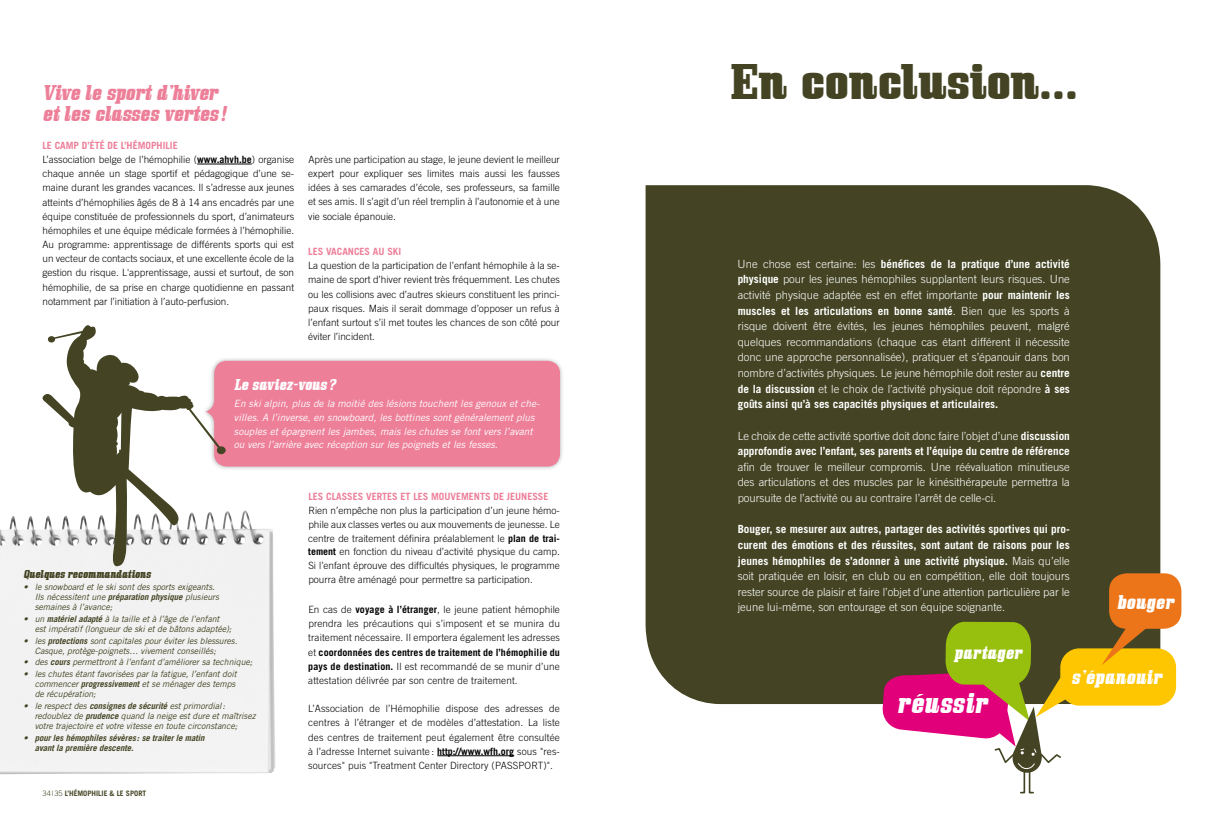
<style>
.page{position:relative;width:1205px;height:815px;background:#fff}
.page>*{position:absolute;margin:0;border:0;box-sizing:border-box;transform-origin:0 0}
.t1{font:43.75px "Bullpen";color:#444424}
.t2{font:italic 25px "Bullpen";letter-spacing:.03em;color:#fff}
.t3{font:italic 18.75px/21.2px "Bullpen";color:#ed7f99}
.t4{font:italic 17.5px "Bullpen";letter-spacing:.03em;color:#fff}
.t5{font:italic 17.38px "Bullpen";letter-spacing:.03em;color:#fff}
.t6{font:italic 15.75px "Bullpen";letter-spacing:.03em;color:#fff}
.t7{font:italic 13.75px "Bullpen";color:#fff}
.t8{font:300 11.25px/15.6px "Trade Gothic";color:#fff;text-align:justify}
.t9{font:700 11.25px/15.6px "Trade Gothic";letter-spacing:-.005em;color:#fff}
.t10{font:300 10px/14.1px "Trade Gothic";color:#000;text-align:justify}
.t11{font:italic 10px/13.8px "Trade Gothic";color:#fff}
.t12{font:700 10px "Trade Gothic";color:#ed7f99}
.t13{font:italic 10px "Bullpen";color:#444424}
.t14{font:italic 8.75px/10px "Trade Gothic";letter-spacing:-.01em;color:#444424}
.t15{font:italic 700 8.75px/10px "Trade Gothic";letter-spacing:-.01em;color:#444424}
.t16{font:700 7.5px "Trade Gothic";color:#444424}
.s1{font-weight:700;color:#ed7f99}
.s2{font-weight:700}
.s3{font-weight:400}
.s4{font-weight:300}
</style>
<div class="page">
<div style="left:645px;top:185px;width:515px;height:519px;background:#444424"></div>
<div style="left:1109px;top:573px;width:72px;height:56px;background:#ec751a;border-radius:18px"></div>
<svg style="left:881px;top:622px;width:295px;height:172px"></svg>
<hr style="left:197px;top:164px;width:55px;height:1px;background:#000">
<hr style="left:437px;top:755px;width:77px;height:1px;background:#000">
<img style="left:0;top:510px;width:245px;height:36px">
<div style="left:202px;top:356px;width:363px;height:115px;background:#000;opacity:.3"></div>
<div style="left:226px;top:361px;width:334px;height:106px;background:#ed7f99"></div>
<svg style="left:42px;top:325px;width:184px;height:241px"></svg>
<h3 class="t3" style="left:43px;top:82px;width:185px">Vive le sport d’hiver et les classes vertes !</h3>
<p class="t10" style="left:42px;top:138px;width:253px;text-align:left"><span class="s1">Le camp d’été de l’hémophilie<br></span>L’association belge de l’hémophilie (<span class="s2">www.ahvh.be</span>) organise chaque année un stage sportif et pédagogique d’une se&shy;maine durant les grandes vacances. Il s’adresse aux jeunes atteints d’hémophilies âgés de 8 à 14 ans encadrés par une équipe constituée de professionnels du sport, d’animateurs hémophiles et une équipe médicale formées à l’hémophilie.<br>Au programme: apprentissage de différents sports qui est un vecteur de contacts sociaux, et une excellente école de la gestion du risque. L'apprentissage, aussi et surtout, de son hémophilie, de sa prise en charge quotidienne en passant notamment par l’initiation à l’auto-perfusion.</p>
<p class="t10" style="left:308px;top:152px;width:253px">Après une participation au stage, le jeune devient le meilleur expert pour expliquer ses limites mais aussi les fausses idées à ses camarades d’école, ses professeurs, sa famille et ses amis. Il s’agit d’un réel tremplin à l’autonomie et à une vie sociale épanouie.</p>
<p class="t12" style="left:308px;top:245px;width:95px">Les vacances au ski</p>
<p class="t10" style="left:308px;top:258px;width:253px">La question de la participation de l’enfant hémophile à la se&shy;maine de sport d’hiver revient très fréquemment. Les chutes ou les collisions avec d’autres skieurs constituent les princi&shy;paux risques. Mais il serait dommage d’opposer un refus à l’enfant surtout s’il met toutes les chances de son côté pour éviter l’incident.</p>
<h3 class="t7" style="left:234px;top:376px;width:103px">Le saviez-vous?</h3>
<p class="t11" style="left:234px;top:396px;width:307px">En ski alpin, plus de la moitié des lésions touchent les genoux et che&shy;villes. A l’inverse, en snowboard, les bottines sont généralement plus souples et épargnent les jambes, mais les chutes se font vers l’avant ou vers l’arrière avec réception sur les poignets et les fesses.</p>
<p class="t13" style="left:23px;top:568px;width:129px">Quelques recommandations</p>
<p class="t14" style="left:35px;top:582px;width:186px;text-indent:-11px">• le snowboard et le ski sont des sports exigeants.<br>Ils nécessitent une <span class="s2">préparation physique</span> plusieurs semaines à l’avance;</p>
<p class="t14" style="left:35px;top:614px;width:198px;text-indent:-11px">• un <span class="s2">matériel adapté</span> à la taille et à l’âge de l’enfant est impératif (longueur de ski et de bâtons adaptée);</p>
<p class="t14" style="left:35px;top:635px;width:204px;text-indent:-11px">• les <span class="s2">protections</span> sont capitales pour éviter les blessures.<br>Casque, protège-poignets… vivement conseillés;</p>
<p class="t14" style="left:23px;top:657px;width:230px">• des <span class="s2">cours</span> permettront à l’enfant d’améliorer sa technique;</p>
<p class="t14" style="left:35px;top:669px;width:203px;text-indent:-11px">• les chutes étant favorisées par la fatigue, l’enfant doit commencer <span class="s2">progressivement</span> et se ménager des temps de récupération;</p>
<p class="t14" style="left:35px;top:701px;width:222px;text-indent:-11px">• le respect des <span class="s2">consignes de sécurité</span> est primordial: redoublez de <span class="s2">prudence</span> quand la neige est dure et maîtrisez votre trajectoire et votre vitesse en toute circonstance;</p>
<p class="t15" style="left:35px;top:732px;width:171px;text-indent:-11px"><span class="s3">•</span> pour les hémophiles sévères: se traiter le matin avant la première descente.</p>
<p class="t16" style="left:43px;top:789px;width:105px"><span class="s4">34 | 35</span> l’hémophilie &amp; le sport</p>
<p class="t12" style="left:308px;top:491px;width:242px">Les classes vertes et les mouvements de jeunesse</p>
<p class="t10" style="left:308px;top:503px;width:253px;line-height:13.8px">Rien n’empêche non plus la participation d’un jeune hémo&shy;phile aux classes vertes ou aux mouvements de jeunesse. Le centre de traitement définira préalablement le <span class="s2">plan de trai&shy;tement</span> en fonction du niveau d’activité physique du camp.<br>Si l’enfant éprouve des difficultés physiques, le programme pourra être aménagé pour permettre sa participation.</p>
<p class="t10" style="left:308px;top:602px;width:253px">En cas de <span class="s2">voyage à l’étranger</span>, le jeune patient hémophile prendra les précautions qui s’imposent et se munira du traitement nécessaire. Il emportera également les adresses et <span class="s2">coordonnées des centres de traitement de l’hémophilie du pays de destination.</span> Il est recommandé de se munir d’une attestation délivrée par son centre de traitement.</p>
<p class="t10" style="left:308px;top:701px;width:253px">L’Association de l’Hémophilie dispose des adresses de centres à l’étranger et de modèles d’attestation. La liste des centres de traitement peut également être consultée à l’adresse Internet suivante : <span class="s2">http://www.wfh.org</span> sous "res&shy;sources" puis "Treatment Center Directory (PASSPORT)".</p>
<h1 class="t1" style="left:729px;top:56px;width:350px">En conclusion...</h1>
<p class="t8" style="left:737px;top:256px;width:334px">Une chose est certaine: les <span class="s2">bénéfices de la pratique d’une activité physique</span> pour les jeunes hémophiles supplantent leurs risques. Une activité physique adaptée est en effet importante <span class="s2">pour maintenir les muscles et les articulations en bonne santé</span>. Bien que les sports à risque doivent être évités, les jeunes hémophiles peuvent, malgré quelques recommandations (chaque cas étant différent il nécessite donc une approche personnalisée), pratiquer et s’épanouir dans bon nombre d’activités physiques. Le jeune hémophile doit rester au <span class="s2">centre de la discussion</span> et le choix de l’activité physique doit répondre <span class="s2">à ses goûts ainsi qu’à ses capacités physiques et articulaires.</span></p>
<p class="t9" style="left:738px;top:428px;width:334px"><span class="s4">Le choix de cette activité sportive doit donc faire l’objet d’une</span> discussion approfondie avec l’enfant, ses parents et l’équipe du centre de référence</p>
<p class="t8" style="left:738px;top:459px;width:334px">afin de trouver le meilleur compromis. Une réévaluation minutieuse des articulations et des muscles par le kinésithérapeute permettra la poursuite de l’activité ou au contraire l’arrêt de celle-ci.</p>
<p class="t8" style="left:738px;top:521px;width:334px"><span class="s2">Bouger, se mesurer aux autres, partager des activités sportives qui pro&shy;curent des émotions et des réussites, sont autant de raisons pour les jeunes hémophiles de s’adonner à une activité physique.</span> Mais qu’elle soit pratiquée en loisir, en club ou en compétition, elle doit toujours rester source de plaisir et faire l’objet d’une attention particulière par le jeune lui-même, son entourage et son équipe soignante.</p>
<h3 class="t6" style="left:954px;top:643px;width:69px">partager</h3>
<h3 class="t5" style="left:1117px;top:591px;width:59px">bouger</h3>
<h2 class="t2" style="left:897px;top:689px;width:92px">réussir</h2>
<h3 class="t4" style="left:1071px;top:667px;width:92px">s’épanouir</h3>
</div>
